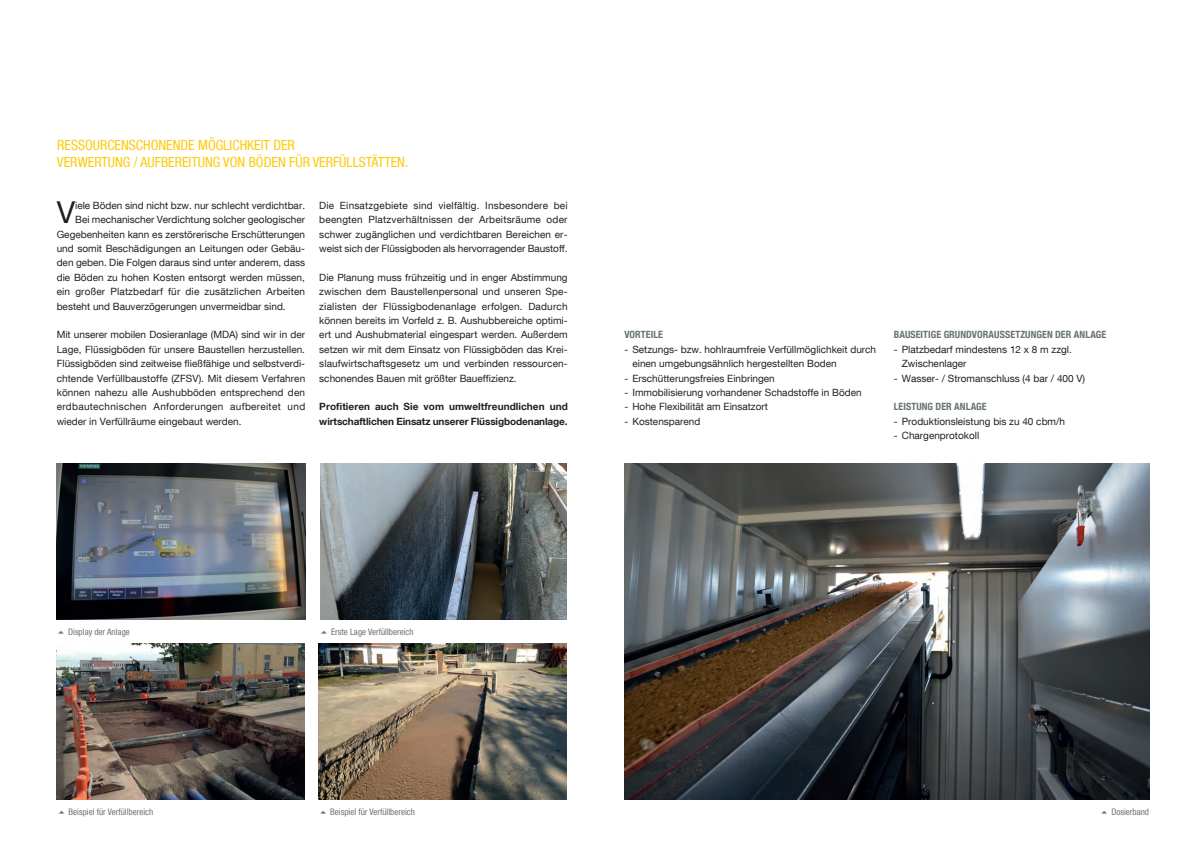
<style>
.page{position:relative;width:1191px;height:842px;background:#fff}
.page>*{position:absolute;margin:0;border:0;box-sizing:border-box;transform-origin:0 0}
.t1{font:30.2px "Helvetica Neue LT Com";color:#231f20}
.t2{font:condensed 14px/16.8px "Helvetica Neue LT Com";color:#feca0a}
.t3{font:10px/14.4px "Helvetica Neue LT Com";color:#231f20;text-align:justify}
.t4{font:700 10px/14.4px "Helvetica Neue LT Com";letter-spacing:-.01em;color:#231f20}
.t5{font:700 condensed 10px "Helvetica Neue LT Com";letter-spacing:.01em;color:#697374}
.t6{font:condensed 9px "Helvetica Neue LT Com";color:#697374}
</style>
<div class="page">
<img style="left:624px;top:464px;width:525px;height:335px">
<img style="left:57px;top:464px;width:248px;height:156px">
<img style="left:57px;top:643px;width:248px;height:156px">
<img style="left:320px;top:464px;width:247px;height:156px">
<img style="left:319px;top:643px;width:248px;height:156px">
<h2 class="t2" style="left:57px;top:136px;width:353px">RESSOURCENSCHONENDE MÖGLICHKEIT DER<br>VERWERTUNG / AUFBEREITUNG VON BÖDEN FÜR VERFÜLLSTÄTTEN.</h2>
<h1 class="t1" style="left:57px;top:194px;width:20px">V</h1>
<p class="t3" style="left:75px;top:198px;width:231px">iele Böden sind nicht bzw. nur schlecht verdichtbar.</p>
<p class="t3" style="left:75px;top:212px;width:231px">Bei mechanischer Verdichtung solcher geologischer</p>
<p class="t3" style="left:57px;top:227px;width:250px">Gegebenheiten kann es zerstörerische Erschütterungen</p>
<p class="t3" style="left:57px;top:241px;width:250px">und somit Beschädigungen an Leitungen oder Gebäu-</p>
<p class="t3" style="left:57px;top:255px;width:250px">den geben. Die Folgen daraus sind unter anderem, dass</p>
<p class="t3" style="left:57px;top:270px;width:250px">die Böden zu hohen Kosten entsorgt werden müssen,</p>
<p class="t3" style="left:57px;top:284px;width:250px">ein großer Platzbedarf für die zusätzlichen Arbeiten</p>
<p class="t3" style="left:57px;top:299px;width:230px">besteht und Bauverzögerungen unvermeidbar sind.</p>
<p class="t3" style="left:57px;top:327px;width:250px">Mit unserer mobilen Dosieranlage (MDA) sind wir in der Lage, Flüssigböden für unsere Baustellen herzustellen.<br>Flüssigböden sind zeitweise fließfähige und selbstverdi&shy;chtende Verfüllbaustoffe (ZFSV). Mit diesem Verfahren können nahezu alle Aushubböden entsprechend den erdbautechnischen Anforderungen aufbereitet und wieder in Verfüllräume eingebaut werden.</p>
<p class="t3" style="left:319px;top:198px;width:250px">Die Einsatzgebiete sind vielfältig. Insbesondere bei beengten Platzverhältnissen der Arbeitsräume oder schwer zugänglichen und verdichtbaren Bereichen er&shy;weist sich der Flüssigboden als hervorragender Baustoff.</p>
<p class="t3" style="left:319px;top:270px;width:250px">Die Planung muss frühzeitig und in enger Abstimmung zwischen dem Baustellenpersonal und unseren Spe&shy;zialisten der Flüssigbodenanlage erfolgen. Dadurch können bereits im Vorfeld z. B. Aushubbereiche optimi&shy;ert und Aushubmaterial eingespart werden. Außerdem setzen wir mit dem Einsatz von Flüssigböden das Krei&shy;slaufwirtschaftsgesetz um und verbinden ressourcen&shy;schonendes Bauen mit größter Baueffizienz.</p>
<p class="t4" style="left:319px;top:399px;width:250px">Profitieren auch Sie vom umweltfreundlichen und wirtschaftlichen Einsatz unserer Flüssigbodenanlage.</p>
<p class="t5" style="left:624px;top:329px;width:40px">VORTEILE</p>
<p class="t3" style="left:632px;top:342px;width:245px;text-indent:-8px">- Setzungs- bzw. hohlraumfreie Verfüllmöglichkeit durch einen umgebungsähnlich hergestellten Boden</p>
<p class="t3" style="left:624px;top:371px;width:152px">- Erschütterungsfreies Einbringen</p>
<p class="t3" style="left:624px;top:385px;width:239px">- Immobilisierung vorhandener Schadstoffe in Böden</p>
<p class="t3" style="left:624px;top:399px;width:145px">- Hohe Flexibilität am Einsatzort</p>
<p class="t3" style="left:624px;top:414px;width:77px">- Kostensparend</p>
<p class="t5" style="left:893px;top:329px;width:214px">BAUSEITIGE GRUNDVORAUSSETZUNGEN DER ANLAGE</p>
<p class="t3" style="left:901px;top:342px;width:172px;text-indent:-8px">- Platzbedarf mindestens 12 x 8 m zzgl.<br>Zwischenlager</p>
<p class="t3" style="left:893px;top:371px;width:193px">- Wasser- / Stromanschluss (4 bar / 400 V)</p>
<p class="t5" style="left:893px;top:401px;width:94px">LEISTUNG DER ANLAGE</p>
<p class="t3" style="left:893px;top:414px;width:173px">- Produktionsleistung bis zu 40 cbm/h</p>
<p class="t3" style="left:893px;top:428px;width:87px">- Chargenprotokoll</p>
<p class="t6" style="left:68px;top:627px;width:63px">Display der Anlage</p>
<p class="t6" style="left:331px;top:627px;width:84px">Erste Lage Verfüllbereich</p>
<p class="t6" style="left:69px;top:806px;width:86px">Beispiel für Verfüllbereich</p>
<p class="t6" style="left:330px;top:806px;width:86px">Beispiel für Verfüllbereich</p>
<p class="t6" style="left:1111px;top:806px;width:39px">Dosierband</p>
</div>
